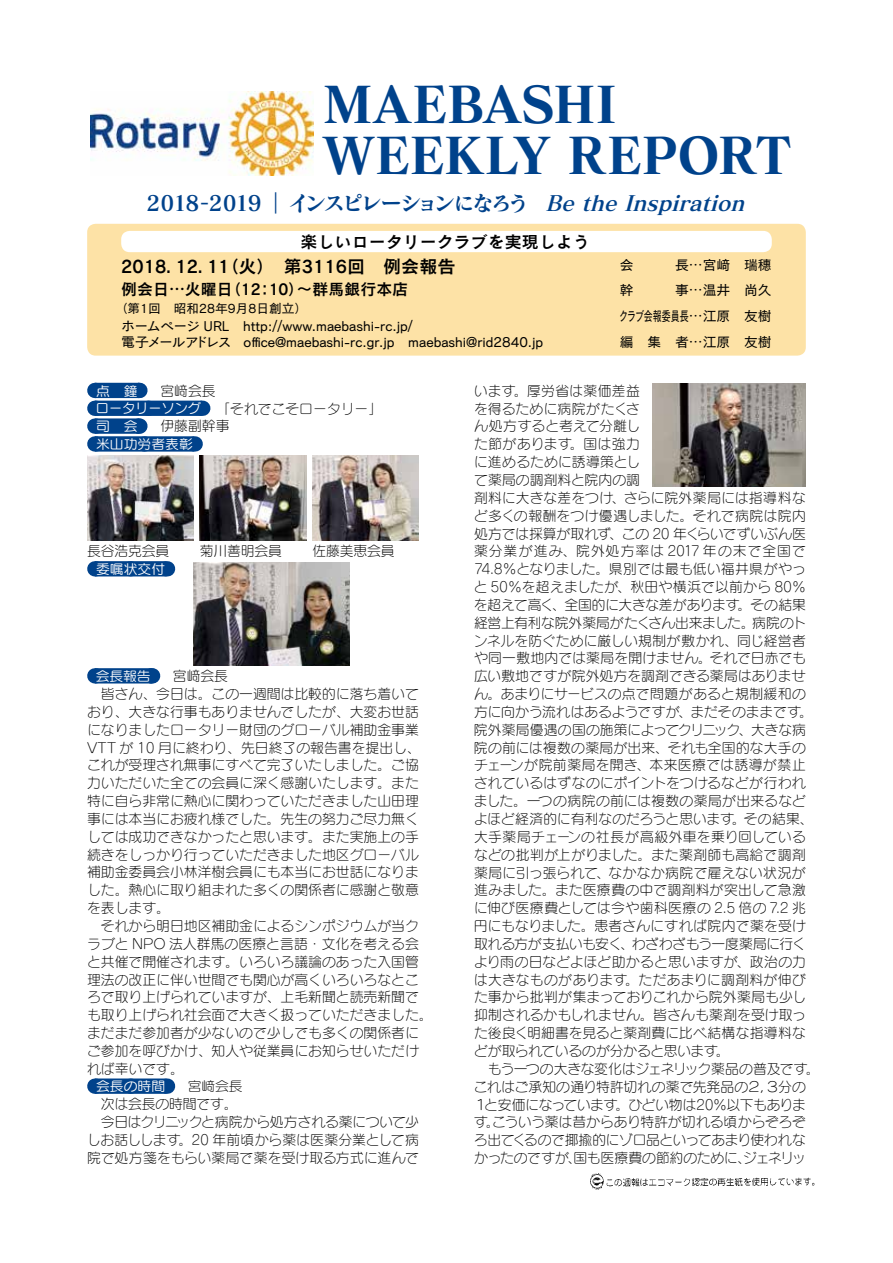
<style>
.page{position:relative;width:893px;height:1263px;background:#fff}
.page>*{position:absolute;margin:0;border:0;box-sizing:border-box;transform-origin:0 0}
.t1{font:49.95px/51px "Matisse Pro EB";letter-spacing:-.005em;color:#00428b}
.t2{font:21.3px "Matisse Pro B";letter-spacing:-.095em;color:#00428b}
.t3{font:18px "Cezanne Pro DB";color:#000}
.t4{font:16.95px "Cezanne Pro DB";color:#000}
.t5{font:15.9px "Cezanne Pro DB";color:#000}
.t6{font:13.8px/17.9px "Seurat Pro L";color:#000}
.t7{font:13.8px/17.9px "Seurat Pro L";letter-spacing:-.02em;color:#000}
.t8{font:13.8px/25.7px "Cezanne Pro M";color:#000}
.t9{font:13.2px "Seurat Pro M";color:#fff;scale:1.05 1}
.t10{font:12.75px "Cezanne Pro M";color:#000}
.s1{font-family:"Matisse Pro L"}
.s2{font-style:italic}
.s3{font-family:"Seurat Pro M";font-size:13.2px;color:#fff}
.s4{font-family:"Seurat Pro L";color:#000}
</style>
<div class="page">
<img style="left:590px;top:1173px;width:225px;height:17px">
<img style="left:90px;top:92px;width:224px;height:83px">
<div style="left:87px;top:224px;width:719px;height:132px;background:#fde2a6;border-radius:9px"></div>
<div style="left:121px;top:231px;width:651px;height:21px;background:#fff;border-radius:9px"></div>
<div style="left:95px;top:383px;width:44px;height:15px;background:#00428b"></div>
<div style="left:95px;top:401px;width:107px;height:15px;background:#00428b"></div>
<svg style="left:202px;top:401px;width:1px;height:15px"></svg>
<div style="left:95px;top:418px;width:44px;height:16px;background:#00428b"></div>
<div style="left:95px;top:436px;width:99px;height:16px;background:#00428b"></div>
<svg style="left:117px;top:383px;width:58px;height:69px"></svg>
<svg style="left:194px;top:436px;width:1px;height:16px"></svg>
<div style="left:95px;top:561px;width:72px;height:15px;background:#00428b"></div>
<svg style="left:132px;top:561px;width:17px;height:1px"></svg>
<svg style="left:167px;top:561px;width:1px;height:15px"></svg>
<div style="left:95px;top:668px;width:57px;height:15px;background:#00428b"></div>
<svg style="left:123px;top:668px;width:30px;height:15px"></svg>
<div style="left:95px;top:1078px;width:72px;height:16px;background:#00428b"></div>
<svg style="left:131px;top:1078px;width:18px;height:16px"></svg>
<svg style="left:167px;top:1078px;width:1px;height:16px"></svg>
<img style="left:87px;top:455px;width:106px;height:85px">
<img style="left:200px;top:455px;width:106px;height:85px">
<img style="left:313px;top:455px;width:106px;height:85px">
<img style="left:194px;top:562px;width:156px;height:103px">
<img style="left:653px;top:384px;width:153px;height:103px">
<h1 class="t1" style="left:324px;top:77px;width:469px">MAEBASHI<br>WEEKLY REPORT</h1>
<h2 class="t2" style="left:147px;top:189px;width:606px">2018 -2019 <span class="s1">｜</span>インスピレーションになろう　<span class="s2">BetheInspiration</span></h2>
<p class="t4" style="left:301px;top:231px;width:291px">楽しいロータリークラブを実現しよう</p>
<h3 class="t3" style="left:121px;top:255px;width:336px">2018.12.11（火）　第3116回　例会報告</h3>
<p class="t5" style="left:121px;top:279px;width:289px">例会日…火曜日（12：10）～群馬銀行本店</p>
<p class="t10" style="left:115px;top:300px;width:194px">（第1回　昭和28年9月8日創立）</p>
<p class="t8" style="left:121px;top:317px;width:423px;line-height:15.9px">ホームページ URL　http://www.maebashi-rc.jp/<br>電子メールアドレス office@maebashi-rc.gr.jp　maebashi@rid2840.jp</p>
<p class="t8" style="left:619px;top:251px;width:154px;text-align:justify">会　　　長…宮﨑　瑞穗幹　　　事…温井　尚久クラブ会報委員長…江原　友樹編 集 者…江原　友樹</p>
<p class="t6" style="left:96px;top:381px;width:288px;text-indent:64px">宮﨑会長<br><span class="s3">ロータリーソング</span> 　「それでこそロータリー」</p>
<p class="t9" style="left:96px;top:418px;width:41px">司　会</p>
<p class="t6" style="left:160px;top:417px;width:71px">伊藤副幹事</p>
<p class="t9" style="left:96px;top:435px;width:94px">米山功労者表彰</p>
<p class="t9" style="left:96px;top:382px;width:41px">点　鐘</p>
<p class="t6" style="left:87px;top:542px;width:84px">長谷浩克会員</p>
<p class="t6" style="left:200px;top:542px;width:84px">菊川善明会員</p>
<p class="t6" style="left:313px;top:542px;width:84px">佐藤美恵会員</p>
<p class="t9" style="left:96px;top:560px;width:67px">委嘱状交付</p>
<p class="t6" style="left:96px;top:667px;width:133px"><span class="s3">会長報告</span> 　宮﨑会長</p>
<p class="t6" style="left:101px;top:684px;width:319px">皆さん、今日は。この一週間は比較的に落ち着いて</p>
<p class="t6" style="left:87px;top:702px;width:333px">おり､大きな行事もありませんでしたが、大変お世話</p>
<p class="t6" style="left:87px;top:720px;width:333px">になりましたロータリー財団のグローバル補助金事業</p>
<p class="t6" style="left:87px;top:738px;width:328px">VTT が 10 月に終わり､先日終了の報告書を提出し､</p>
<p class="t6" style="left:87px;top:756px;width:333px">これが受理され無事にすべて完了いたしました｡ご協</p>
<p class="t6" style="left:87px;top:774px;width:333px">力いただいた全ての会員に深く感謝いたします｡また</p>
<p class="t6" style="left:87px;top:792px;width:333px">特に自ら非常に熱心に関わっていただきました山田理</p>
<p class="t6" style="left:87px;top:809px;width:333px">事には本当にお疲れ様でした｡先生の努力ご尽力無く</p>
<p class="t6" style="left:87px;top:827px;width:333px">しては成功できなかったと思います｡また実施上の手</p>
<p class="t6" style="left:87px;top:845px;width:333px">続きをしっかり行っていただきました地区グローバル</p>
<p class="t6" style="left:87px;top:863px;width:333px">補助金委員会小林洋樹会員にも本当にお世話になりま</p>
<p class="t6" style="left:87px;top:881px;width:333px">した。熱心に取り組まれた多くの関係者に感謝と敬意</p>
<p class="t6" style="left:87px;top:899px;width:84px">を表します。</p>
<p class="t6" style="left:101px;top:916px;width:319px">それから明日地区補助金によるシンポジウムが当ク</p>
<p class="t6" style="left:87px;top:934px;width:333px">ラブと NPO 法人群馬の医療と言語・文化を考える会</p>
<p class="t6" style="left:87px;top:952px;width:333px">と共催で開催されます｡いろいろ議論のあった入国管</p>
<p class="t6" style="left:87px;top:970px;width:333px">理法の改正に伴い世間でも関心が高くいろいろなとこ</p>
<p class="t6" style="left:87px;top:988px;width:333px">ろで取り上げられていますが､上毛新聞と読売新聞で</p>
<p class="t6" style="left:87px;top:1006px;width:347px">も取り上げられ社会面で大きく扱っていただきました。</p>
<p class="t6" style="left:87px;top:1023px;width:333px">まだまだ参加者が少ないので少しでも多くの関係者に</p>
<p class="t6" style="left:87px;top:1041px;width:333px">ご参加を呼びかけ、知人や従業員にお知らせいただけ</p>
<p class="t6" style="left:87px;top:1059px;width:98px">れば幸いです。</p>
<p class="t9" style="left:96px;top:1078px;width:141px">会長の時間 <span class="s4">　宮﨑会長</span></p>
<p class="t6" style="left:101px;top:1095px;width:138px">次は会長の時間です。</p>
<p class="t7" style="left:101px;top:1113px;width:319px">今日はクリニックと病院から処方される薬について少</p>
<p class="t6" style="left:87px;top:1130px;width:334px">しお話しします。20 年前頃から薬は医薬分業として病</p>
<p class="t6" style="left:87px;top:1148px;width:333px">院で処方箋をもらい薬局で薬を受け取る方式に進んで</p>
<p class="t6" style="left:474px;top:381px;width:341px">います。厚労省は薬価差益<br>を得るために病院がたくさ<br>ん処方すると考えて分離し<br>た節があります。国は強力<br>に進めるために誘導策とし<br>て薬局の調剤料と院内の調<br>剤料に大きな差をつけ､さらに院外薬局には指導料など多くの報酬をつけ優遇しました。それで病院は院内処方では採算が取れず、この 20 年くらいでずいぶん医薬分業が進み、院外処方率は 2017 年の末で全国で<br>74.8％となりました。県別では最も低い福井県がやっと 50％を超えましたが、秋田や横浜で以前から 80％を超えて高く､全国的に大きな差があります。その結果経営上有利な院外薬局がたくさん出来ました｡病院のトンネルを防ぐために厳しい規制が敷かれ､同じ経営者や同一敷地内では薬局を開けません｡それで日赤でも広い敷地ですが院外処方を調剤できる薬局はありません｡あまりにサービスの点で問題があると規制緩和の方に向かう流れはあるようですが､まだそのままです。院外薬局優遇の国の施策によってクリニック、大きな病院の前には複数の薬局が出来、それも全国的な大手のチェーンが院前薬局を開き、本来医療では誘導が禁止されているはずなのにポイントをつけるなどが行われました。一つの病院の前には複数の薬局が出来るなどよほど経済的に有利なのだろうと思います｡その結果、大手薬局チェーンの社長が高級外車を乗り回しているなどの批判が上がりました。また薬剤師も高給で調剤薬局に引っ張られて､なかなか病院で雇えない状況が進みました。また医療費の中で調剤料が突出して急激に伸び医療費としては今や歯科医療の 2.5 倍の 7.2 兆円にもなりました。患者さんにすれば院内で薬を受け取れる方が支払いも安く、わざわざもう一度薬局に行くより雨の日などよほど助かると思いますが、政治の力は大きなものがあります。ただあまりに調剤料が伸びた事から批判が集まっておりこれから院外薬局も少し抑制されるかもしれません。皆さんも薬剤を受け取った後良く明細書を見ると薬剤費に比べ結構な指導料などが取られているのが分かると思います。</p>
<p class="t7" style="left:474px;top:1059px;width:347px;text-indent:14px">もう一つの大きな変化はジェネリック薬品の普及です。これはご承知の通り特許切れの薬で先発品の２，３分の<br>１と安価になっています。ひどい物は20％以下もあります。こういう薬は昔からあり特許が切れる頃からぞろぞろ出てくるので揶揄的にゾロ品といってあまり使われなかったのですが、国も医療費の節約のために、ジェネリッ</p>
</div>
